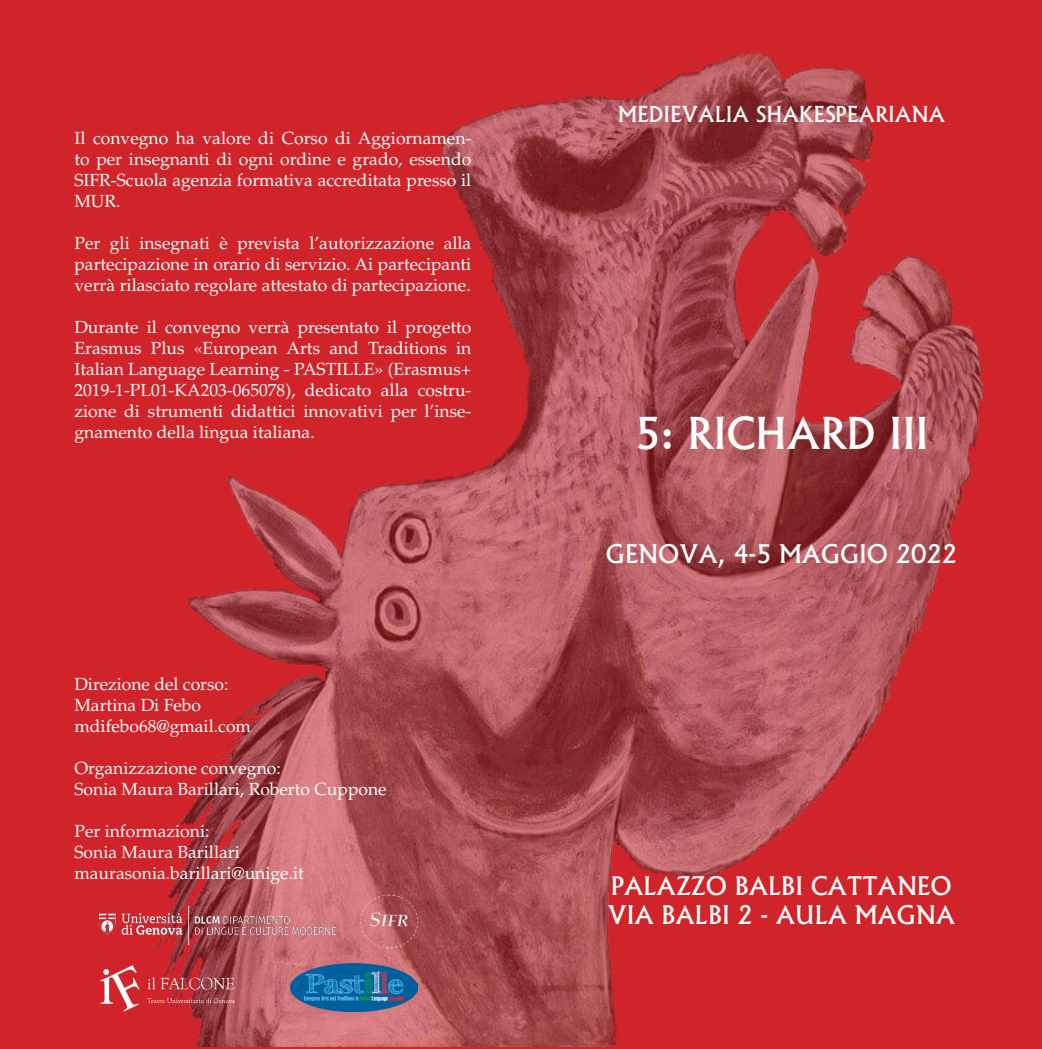
<style>
.page{position:relative;width:1042px;height:1049px;background:#d1232a}
.page>*{position:absolute;margin:0;border:0;box-sizing:border-box;transform-origin:0 0}
.t1{font:500 42px "Albertus";color:#fff}
.t2{font:500 24.5px "Albertus";color:#fff}
.t3{font:500 21px "Albertus";color:#fff}
.uni{font:17.5px/21px "Palatino LT Std";color:#fff;text-align:justify}
</style>
<div class="page">
<img style="left:114px;top:12px;width:928px;height:1034px">
<img style="left:99px;top:907px;width:236px;height:37px">
<img style="left:96px;top:963px;width:144px;height:50px">
<img style="left:357px;top:894px;width:63px;height:56px">
<img style="left:291px;top:963px;width:127px;height:48px">
<p class="uni" style="left:74px;top:128px;width:398px">Il convegno ha valore di Corso di Aggiornamen&shy;to per insegnanti di ogni ordine e grado, essendo SIFR-Scuola agenzia formativa accreditata presso il MUR.</p>
<p class="uni" style="left:74px;top:233px;width:398px">Per gli insegnati è prevista l’autorizzazione alla partecipazione in orario di servizio. Ai partecipanti verrà rilasciato regolare attestato di partecipazione.</p>
<p class="uni" style="left:74px;top:317px;width:398px">Durante il convegno verrà presentato il progetto Erasmus Plus «European Arts and Traditions in Italian Language Learning - PASTILLE» (Erasmus+ 2019-1-PL01-KA203-065078), dedicato alla costru&shy;zione di strumenti didattici innovativi per l’inse&shy;gnamento della lingua italiana.</p>
<p class="uni" style="left:74px;top:674px;width:156px">Direzione del corso:</p>
<p class="uni" style="left:74px;top:695px;width:128px">Martina Di Febo</p>
<p class="uni" style="left:74px;top:716px;width:178px">mdifebo68@gmail.com</p>
<p class="uni" style="left:74px;top:758px;width:208px">Organizzazione convegno:</p>
<p class="uni" style="left:74px;top:779px;width:314px">Sonia Maura Barillari, Roberto Cuppone</p>
<p class="uni" style="left:74px;top:821px;width:137px">Per informazioni:</p>
<p class="uni" style="left:74px;top:842px;width:167px">Sonia Maura Barillari</p>
<p class="uni" style="left:74px;top:863px;width:231px">maurasonia.barillari@unige.it</p>
<p class="t3" style="left:618px;top:101px;width:329px">MEDIEVALIA SHAKESPEARIANA</p>
<p class="t1" style="left:634px;top:408px;width:296px">5: RICHARD III</p>
<p class="t2" style="left:606px;top:539px;width:353px">GENOVA, 4-5 MAGGIO 2022</p>
<p class="t2" style="left:611px;top:870px;width:342px">PALAZZO BALBI CATTANEO</p>
<p class="t2" style="left:608px;top:900px;width:349px">VIA BALBI 2 - AULA MAGNA</p>
</div>
